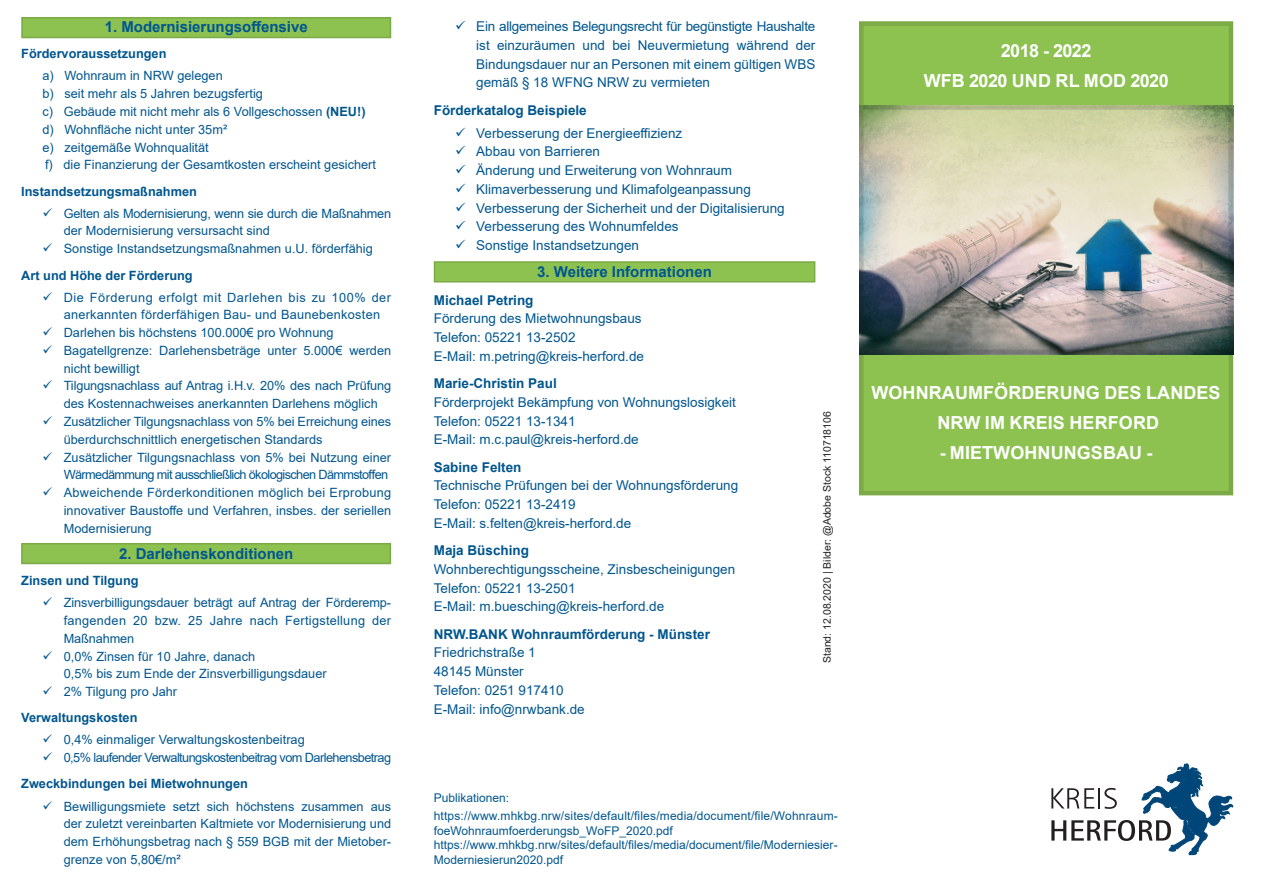
<style>
.page{position:relative;width:1263px;height:893px;background:#fff}
.page>*{position:absolute;margin:0;border:0;box-sizing:border-box;transform-origin:0 0}
.t1{font:700 18px "Arial";letter-spacing:.005em;color:#fff}
.t2{font:700 18px "Arial";letter-spacing:-.03em;color:#fff}
.Fließtext_05{font:700 15px "Arial";color:#00568f}
.Fließtext_05-2{font:13.5px/18.8px "Arial";color:#00568f;text-align:justify}
.Fließtext_05-3{font:700 13.5px "Arial";color:#00568f}
.Fließtext_05-4{font:12.75px/17.9px "Arial";color:#00568f}
.Fließtext_05-5{font:700 12.75px "Arial";color:#00568f}
.Fließtext_05-6{font:12.75px/17.7px "Arial";letter-spacing:-.05em;color:#00568f}
.Fließtext_05-7{font:12.75px/17.9px "Arial";letter-spacing:.02em;color:#00568f}
.Fließtext_05-8{font:12.75px/17.9px "Arial";letter-spacing:-.02em;color:#00568f}
.Fließtext_05-9{font:12.75px "Arial";letter-spacing:-.045em;color:#00568f}
.t3{font:12px/14.4px "Arial";color:#00568f}
.t4{font:10.5px "Arial";color:#231f20}
.s1{font-weight:700}
</style>
<div class="page">
<div style="left:859px;top:347px;width:375px;height:149px;background:#8dc251"></div>
<svg style="left:859px;top:21px;width:375px;height:91px;background:#8cc051"></svg>
<div style="left:21px;top:17px;width:370px;height:21px;background:#8dc251;border:2px solid #7baa46"></div>
<div style="left:21px;top:543px;width:370px;height:21px;background:#8dc251;border:2px solid #7baa46"></div>
<div style="left:434px;top:261px;width:381px;height:22px;background:#8dc251;border:2px solid #7baa46"></div>
<svg style="left:1051px;top:764px;width:182px;height:91px"></svg>
<img style="left:864px;top:110px;width:364px;height:239px">
<div style="left:859px;top:105px;width:374px;height:249px;border:4px solid #231f20"></div>
<p class="Fließtext_05" style="left:105px;top:16px;width:205px">1. Modernisierungsoffensive</p>
<p class="Fließtext_05-5" style="left:21px;top:45px;width:147px">Fördervoraussetzungen</p>
<p class="Fließtext_05-4" style="left:43px;top:67px;width:182px">a) Wohnraum in NRW gelegen</p>
<p class="Fließtext_05-4" style="left:43px;top:85px;width:222px">b) seit mehr als 5 Jahren bezugsfertig</p>
<p class="Fließtext_05-4" style="left:43px;top:103px;width:325px">c) Gebäude mit nicht mehr als 6 Vollgeschossen <span class="s1">(NEU!)</span></p>
<p class="Fließtext_05-4" style="left:43px;top:120px;width:186px">d) Wohnfläche nicht unter 35m²</p>
<p class="Fließtext_05-4" style="left:43px;top:138px;width:168px">e) zeitgemäße Wohnqualität</p>
<p class="Fließtext_05-4" style="left:45px;top:156px;width:332px">f) die Finanzierung der Gesamtkosten erscheint gesichert</p>
<p class="Fließtext_05-5" style="left:21px;top:182px;width:177px">Instandsetzungsmaßnahmen</p>
<p class="Fließtext_05-8" style="left:64px;top:204px;width:329px">Gelten als Modernisierung, wenn sie durch die Maßnahmen der Modernisierung versursacht sind</p>
<p class="Fließtext_05-4" style="left:64px;top:240px;width:310px">Sonstige Instandsetzungsmaßnahmen u.U. förderfähig</p>
<p class="Fließtext_05-5" style="left:21px;top:266px;width:173px">Art und Höhe der Förderung</p>
<p class="Fließtext_05-7" style="left:64px;top:288px;width:329px">Die Förderung erfolgt mit Darlehen bis zu 100% der anerkannten förderfähigen Bau- und Baunebenkosten</p>
<p class="Fließtext_05-4" style="left:64px;top:324px;width:271px">Darlehen bis höchstens 100.000€ pro Wohnung</p>
<p class="Fließtext_05-4" style="left:64px;top:341px;width:329px">Bagatellgrenze: Darlehensbeträge unter 5.000€ werden nicht bewilligt</p>
<p class="Fließtext_05-4" style="left:64px;top:377px;width:329px">Tilgungsnachlass auf Antrag i.H.v. 20% des nach Prüfung des Kostennachweises anerkannten Darlehens möglich</p>
<p class="Fließtext_05-4" style="left:64px;top:412px;width:329px">Zusätzlicher Tilgungsnachlass von 5% bei Erreichung eines überdurchschnittlich energetischen Standards</p>
<p class="Fließtext_05-6" style="left:64px;top:448px;width:329px">Zusätzlicher Tilgungsnachlass von 5% bei Nutzung einer<br>Wärmedämmung mit ausschließlich ökologischen Dämmstoffen</p>
<p class="Fließtext_05-4" style="left:64px;top:484px;width:329px;text-align:justify">Abweichende Förderkonditionen möglich bei Erprobung innovativer Baustoffe und Verfahren, insbes. der seriellen Modernisierung</p>
<p class="Fließtext_05" style="left:119px;top:543px;width:176px">2. Darlehenskonditionen</p>
<p class="Fließtext_05-5" style="left:21px;top:572px;width:119px">Zinsen und Tilgung</p>
<p class="Fließtext_05-4" style="left:64px;top:594px;width:329px;text-align:justify">Zinsverbilligungsdauer beträgt auf Antrag der Förderemp&shy;fangenden 20 bzw. 25 Jahre nach Fertigstellung der Maßnahmen</p>
<p class="Fließtext_05-4" style="left:64px;top:647px;width:193px">0,0% Zinsen für 10 Jahre, danach</p>
<p class="Fließtext_05-4" style="left:64px;top:665px;width:264px">0,5% bis zum Ende der Zinsverbilligungsdauer</p>
<p class="Fließtext_05-4" style="left:64px;top:683px;width:115px">2% Tilgung pro Jahr</p>
<p class="Fließtext_05-5" style="left:21px;top:709px;width:118px">Verwaltungskosten</p>
<p class="Fließtext_05-4" style="left:64px;top:731px;width:242px">0,4% einmaliger Verwaltungskostenbeitrag</p>
<p class="Fließtext_05-9" style="left:64px;top:749px;width:329px">0,5% laufender Verwaltungskostenbeitrag vom Darlehensbetrag</p>
<p class="Fließtext_05-5" style="left:21px;top:775px;width:228px">Zweckbindungen bei Mietwohnungen</p>
<p class="Fließtext_05-4" style="left:64px;top:797px;width:329px;text-align:justify">Bewilligungsmiete setzt sich höchstens zusammen aus der zuletzt vereinbarten Kaltmiete vor Modernisierung und dem Erhöhungsbetrag nach § 559 BGB mit der Mietober&shy;grenze von 5,80€/m²</p>
<p class="Fließtext_05-2" style="left:476px;top:17px;width:341px">Ein allgemeines Belegungsrecht für begünstigte Haushalte ist einzuräumen und bei Neuvermietung während der Bindungsdauer nur an Personen mit einem gültigen WBS gemäß § 18 WFNG NRW zu vermieten</p>
<p class="Fließtext_05-3" style="left:434px;top:100px;width:155px">Förderkatalog Beispiele</p>
<p class="Fließtext_05-2" style="left:476px;top:123px;width:208px">Verbesserung der Energieeffizienz</p>
<p class="Fließtext_05-2" style="left:476px;top:142px;width:125px">Abbau von Barrieren</p>
<p class="Fließtext_05-2" style="left:476px;top:161px;width:257px">Änderung und Erweiterung von Wohnraum</p>
<p class="Fließtext_05-2" style="left:476px;top:180px;width:276px">Klimaverbesserung und Klimafolgeanpassung</p>
<p class="Fließtext_05-2" style="left:476px;top:198px;width:310px">Verbesserung der Sicherheit und der Digitalisierung</p>
<p class="Fließtext_05-2" style="left:476px;top:217px;width:204px">Verbesserung des Wohnumfeldes</p>
<p class="Fließtext_05-2" style="left:476px;top:236px;width:164px">Sonstige Instandsetzungen</p>
<p class="Fließtext_05" style="left:537px;top:262px;width:176px">3. Weitere Informationen</p>
<p class="Fließtext_05-3" style="left:434px;top:290px;width:101px">Michael Petring</p>
<p class="Fließtext_05-2" style="left:434px;top:309px;width:209px">Förderung des Mietwohnungsbaus</p>
<p class="Fließtext_05-2" style="left:434px;top:328px;width:143px">Telefon: 05221 13-2502</p>
<p class="Fließtext_05-2" style="left:434px;top:347px;width:212px">E-Mail: m.petring@kreis-herford.de</p>
<p class="Fließtext_05-3" style="left:434px;top:374px;width:125px">Marie-Christin Paul</p>
<p class="Fließtext_05-2" style="left:434px;top:393px;width:304px">Förderprojekt Bekämpfung von Wohnungslosigkeit</p>
<p class="Fließtext_05-2" style="left:434px;top:411px;width:143px">Telefon: 05221 13-1341</p>
<p class="Fließtext_05-2" style="left:434px;top:430px;width:206px">E-Mail: m.c.paul@kreis-herford.de</p>
<p class="Fließtext_05-3" style="left:434px;top:457px;width:89px">Sabine Felten</p>
<p class="Fließtext_05-2" style="left:434px;top:476px;width:306px">Technische Prüfungen bei der Wohnungsförderung</p>
<p class="Fließtext_05-2" style="left:434px;top:495px;width:143px">Telefon: 05221 13-2419</p>
<p class="Fließtext_05-2" style="left:434px;top:514px;width:199px">E-Mail: s.felten@kreis-herford.de</p>
<p class="Fließtext_05-3" style="left:434px;top:541px;width:97px">Maja Büsching</p>
<p class="Fließtext_05-2" style="left:434px;top:560px;width:303px">Wohnberechtigungsscheine, Zinsbescheinigungen</p>
<p class="Fließtext_05-2" style="left:434px;top:578px;width:143px">Telefon: 05221 13-2501</p>
<p class="Fließtext_05-2" style="left:434px;top:597px;width:232px">E-Mail: m.buesching@kreis-herford.de</p>
<p class="Fließtext_05-3" style="left:434px;top:624px;width:278px">NRW.BANK Wohnraumförderung - Münster</p>
<p class="Fließtext_05-2" style="left:434px;top:643px;width:104px">Friedrichstraße 1</p>
<p class="Fließtext_05-2" style="left:434px;top:662px;width:92px">48145 Münster</p>
<p class="Fließtext_05-2" style="left:434px;top:681px;width:131px">Telefon: 0251 917410</p>
<p class="Fließtext_05-2" style="left:434px;top:699px;width:152px">E-Mail: info@nrwbank.de</p>
<p class="t4" style="left:820px;top:663px;width:253px;rotate:-90deg">Stand: 12.08.2020 | Bilder: @Adobe Stock 110718106</p>
<p class="t3" style="left:434px;top:790px;width:77px">Publikationen:</p>
<p class="t3" style="left:434px;top:809px;width:405px">https://www.mhkbg.nrw/sites/default/files/media/document/file/Wohnraum&shy;foeWohnraumfoerderungsb_WoFP_2020.pdf</p>
<p class="t3" style="left:434px;top:838px;width:405px">https://www.mhkbg.nrw/sites/default/files/media/document/file/Moderniesier-<br>Moderniesierun2020.pdf</p>
<p class="t2" style="left:1001px;top:38px;width:92px">2018 - 2022</p>
<p class="t1" style="left:924px;top:68px;width:246px">WFB 2020 UND RL MOD 2020</p>
<p class="t1" style="left:871px;top:380px;width:351px">WOHNRAUMFÖRDERUNG DES LANDES</p>
<p class="t1" style="left:937px;top:410px;width:223px">NRW IM KREIS HERFORD</p>
<p class="t1" style="left:940px;top:440px;width:214px">- MIETWOHNUNGSBAU -</p>
</div>
